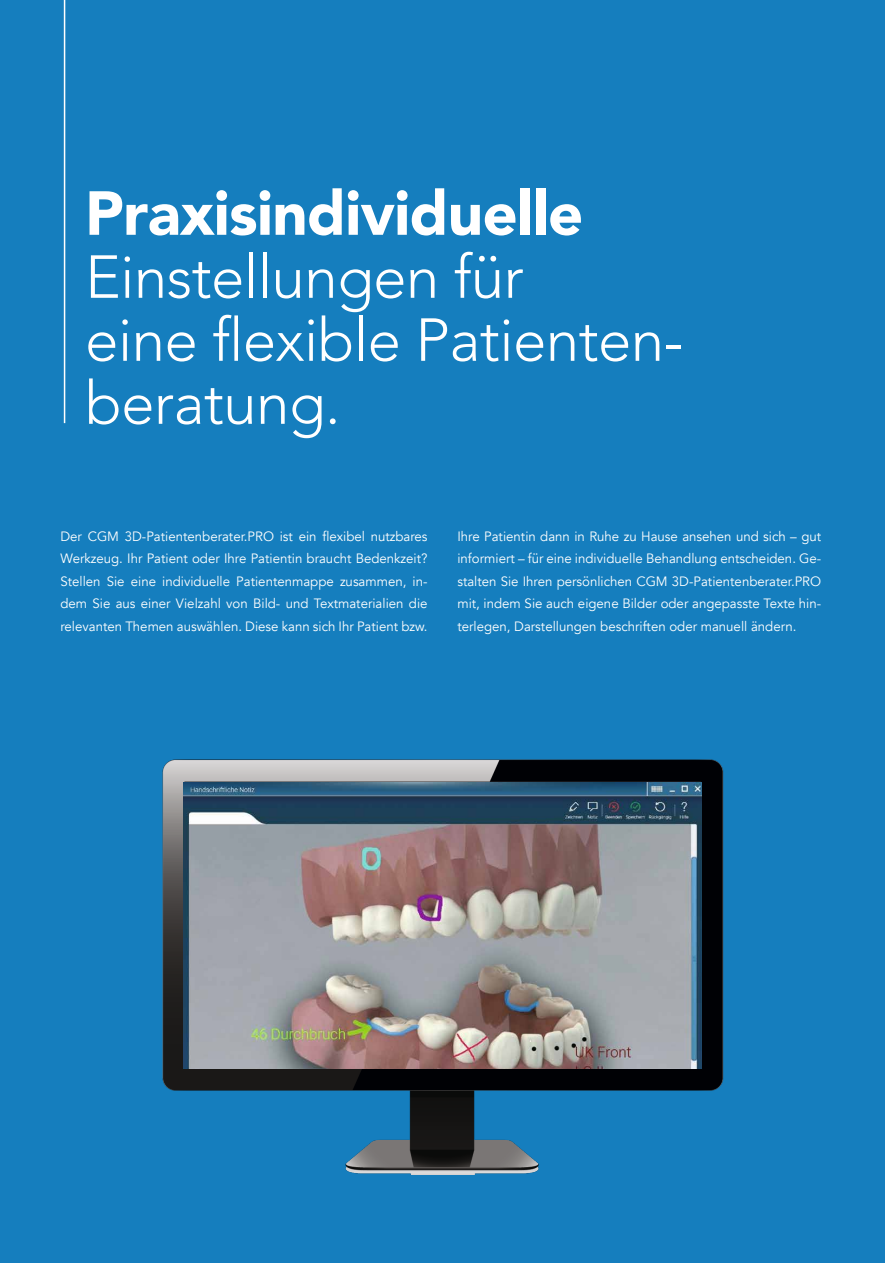
<style>
.page{position:relative;width:885px;height:1263px;background:#fff}
.page>*{position:absolute;margin:0;border:0;box-sizing:border-box;transform-origin:0 0}
.t1{font:900 61.5px "Avenir";letter-spacing:-.01em;color:#fff}
.t2{font:300 60px/63px "Avenir";letter-spacing:-.01em;color:#fff}
.t3{font:13.5px/22.5px "Avenir";color:#fff;text-align:justify}
</style>
<div class="page">
<div style="left:0;top:0;width:884px;height:1263px;background:#157ebe"></div>
<img style="left:162px;top:759px;width:562px;height:416px">
<img style="left:183px;top:783px;width:518px;height:285px">
<hr style="left:64px;top:0;width:1px;height:423px;background:#fff">
<h1 class="t1" style="left:85px;top:161px;width:499px">Praxisindividuelle</h1>
<h2 class="t2" style="left:85px;top:246px;width:600px">Einstellungen für<br>eine flexible Patienten&shy;beratung.</h2>
<p class="t3" style="left:60px;top:525px;width:368px">Der CGM 3D-Patientenberater.PRO ist ein flexibel nutzbares Werkzeug. Ihr Patient oder Ihre Patientin braucht Bedenkzeit?<br>Stellen Sie eine individuelle Patientenmappe zusammen, in&shy;dem Sie aus einer Vielzahl von Bild- und Textmaterialien die relevanten Themen auswählen. Diese kann sich Ihr Patient bzw.</p>
<p class="t3" style="left:457px;top:525px;width:365px">Ihre Patientin dann in Ruhe zu Hause ansehen und sich – gut informiert – für eine individuelle Behandlung entscheiden. Ge&shy;stalten Sie Ihren persönlichen CGM 3D-Patientenberater.PRO mit, indem Sie auch eigene Bilder oder angepasste Texte hin&shy;terlegen, Darstellungen beschriften oder manuell ändern.</p>
</div>
